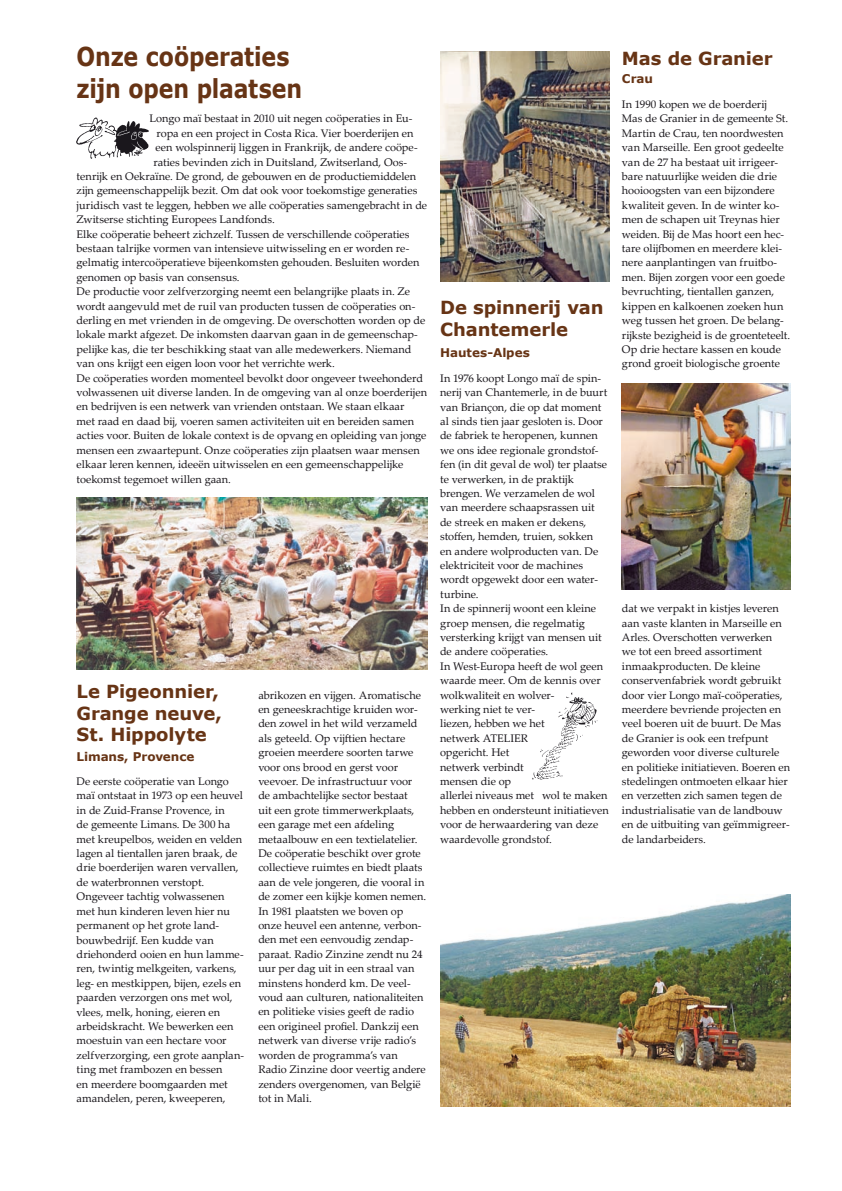
<style>
.page{position:relative;width:842px;height:1191px;background:#fff}
.page>*{position:absolute;margin:0;border:0;box-sizing:border-box;transform-origin:0 0}
.t1{font:700 26px/31.2px "Verdana";letter-spacing:-.01em;color:#673415;scale:.85 1}
.t2{font:700 18px/21.6px "Verdana";letter-spacing:-.005em;color:#673415}
.t3{font:700 12px "Verdana";letter-spacing:-.005em;color:#673415}
.t4{font:11px/14.4px "Palatino Linotype";color:#1a171c}
</style>
<div class="page">
<img style="left:440px;top:894px;width:351px;height:212px">
<img style="left:622px;top:384px;width:169px;height:206px">
<img style="left:77px;top:497px;width:350px;height:172px">
<img style="left:440px;top:51px;width:169px;height:230px">
<img style="left:532px;top:692px;width:66px;height:87px">
<img style="left:77px;top:118px;width:72px;height:41px">
<h1 class="t1" style="left:77px;top:40px;width:267px">Onze coöperaties zijn open plaatsen</h1>
<p class="t4" style="left:150px;top:111px;width:264px">Longo maï bestaat in 2010 uit negen coöperaties in Eu-</p>
<p class="t4" style="left:157px;top:125px;width:258px">ropa en een project in Costa Rica. Vier boerderijen en</p>
<p class="t4" style="left:156px;top:140px;width:264px">een wolspinnerij liggen in Frankrijk, de andere coöpe-</p>
<p class="t4" style="left:154px;top:154px;width:255px">raties bevinden zich in Duitsland, Zwitserland, Oos-</p>
<p class="t4" style="left:77px;top:169px;width:341px">tenrijk en Oekraïne. De grond, de gebouwen en de productiemiddelen</p>
<p class="t4" style="left:77px;top:183px;width:342px">zijn gemeenschappelijk bezit. Om dat ook voor toekomstige generaties</p>
<p class="t4" style="left:77px;top:197px;width:352px">juridisch vast te leggen, hebben we alle coöperaties samengebracht in de</p>
<p class="t4" style="left:77px;top:212px;width:200px">Zwitserse stichting Europees Landfonds.</p>
<p class="t4" style="left:77px;top:226px;width:335px">Elke coöperatie beheert zichzelf. Tussen de verschillende coöperaties</p>
<p class="t4" style="left:77px;top:241px;width:334px">bestaan talrijke vormen van intensieve uitwisseling en er worden re-</p>
<p class="t4" style="left:77px;top:255px;width:345px">gelmatig intercoöperatieve bijeenkomsten gehouden. Besluiten worden</p>
<p class="t4" style="left:77px;top:269px;width:165px">genomen op basis van consensus.</p>
<p class="t4" style="left:77px;top:284px;width:335px">De productie voor zelfverzorging neemt een belangrijke plaats in. Ze</p>
<p class="t4" style="left:77px;top:298px;width:340px">wordt aangevuld met de ruil van producten tussen de coöperaties on-</p>
<p class="t4" style="left:77px;top:313px;width:350px">derling en met vrienden in de omgeving. De overschotten worden op de</p>
<p class="t4" style="left:77px;top:327px;width:343px">lokale markt afgezet. De inkomsten daarvan gaan in de gemeenschap-</p>
<p class="t4" style="left:77px;top:341px;width:336px">pelijke kas, die ter beschikking staat van alle medewerkers. Niemand</p>
<p class="t4" style="left:77px;top:356px;width:260px">van ons krijgt een eigen loon voor het verrichte werk.</p>
<p class="t4" style="left:77px;top:370px;width:348px">De coöperaties worden momenteel bevolkt door ongeveer tweehonderd</p>
<p class="t4" style="left:77px;top:385px;width:352px">volwassenen uit diverse landen. In de omgeving van al onze boerderijen</p>
<p class="t4" style="left:77px;top:399px;width:329px">en bedrijven is een netwerk van vrienden ontstaan. We staan elkaar</p>
<p class="t4" style="left:77px;top:413px;width:339px">met raad en daad bij, voeren samen activiteiten uit en bereiden samen</p>
<p class="t4" style="left:77px;top:428px;width:351px">acties voor. Buiten de lokale context is de opvang en opleiding van jonge</p>
<p class="t4" style="left:77px;top:442px;width:345px">mensen een zwaartepunt. Onze coöperaties zijn plaatsen waar mensen</p>
<p class="t4" style="left:77px;top:457px;width:328px">elkaar leren kennen, ideeën uitwisselen en een gemeenschappelijke</p>
<p class="t4" style="left:77px;top:471px;width:156px">toekomst tegemoet willen gaan.</p>
<h2 class="t2" style="left:77px;top:680px;width:147px">Le Pigeonnier,<br>Grange neuve,<br>St. Hippolyte</h2>
<p class="t3" style="left:77px;top:748px;width:119px">Limans, Provence</p>
<p class="t4" style="left:77px;top:773px;width:169px">De eerste coöperatie van Longo maï ontstaat in 1973 op een heuvel in de Zuid-Franse Provence, in<br>de gemeente Limans. De 300 ha met kreupelbos, weiden en velden lagen al tientallen jaren braak, de drie boerderijen waren vervallen, de waterbronnen verstopt.<br>Ongeveer tachtig volwassenen met hun kinderen leven hier nu permanent op het grote land&shy;bouwbedrijf. Een kudde van driehonderd ooien en hun lamme&shy;ren, twintig melkgeiten, varkens, leg- en mestkippen, bijen, ezels en paarden verzorgen ons met wol, vlees, melk, honing, eieren en arbeidskracht. We bewerken een moestuin van een hectare voor zelfverzorging, een grote aanplan&shy;ting met frambozen en bessen<br>en meerdere boomgaarden met amandelen, peren, kweeperen,</p>
<p class="t4" style="left:258px;top:687px;width:169px">abrikozen en vijgen. Aromatische en geneeskrachtige kruiden wor&shy;den zowel in het wild verzameld als geteeld. Op vijftien hectare groeien meerdere soorten tarwe voor ons brood en gerst voor veevoer. De infrastructuur voor de ambachtelijke sector bestaat<br>uit een grote timmerwerkplaats, een garage met een afdeling metaalbouw en een textielatelier.<br>De coöperatie beschikt over grote collectieve ruimtes en biedt plaats aan de vele jongeren, die vooral in de zomer een kijkje komen nemen.<br>In 1981 plaatsten we boven op onze heuvel een antenne, verbon&shy;den met een eenvoudig zendap&shy;paraat. Radio Zinzine zendt nu 24 uur per dag uit in een straal van minstens honderd km. De veel&shy;voud aan culturen, nationaliteiten en politieke visies geeft de radio een origineel profiel. Dankzij een netwerk van diverse vrije radio’s worden de programma’s van<br>Radio Zinzine door veertig andere zenders overgenomen, van België tot in Mali.</p>
<h2 class="t2" style="left:440px;top:296px;width:165px">De spinnerij van<br>Chantemerle</h2>
<p class="t3" style="left:440px;top:345px;width:91px">Hautes-Alpes</p>
<p class="t4" style="left:440px;top:370px;width:170px">In 1976 koopt Longo maï de spin&shy;nerij van Chantemerle, in de buurt van Briançon, die op dat moment al sinds tien jaar gesloten is. Door de fabriek te heropenen, kunnen we ons idee regionale grondstof&shy;fen (in dit geval de wol) ter plaatse te verwerken, in de praktijk brengen. We verzamelen de wol van meerdere schaapsrassen uit de streek en maken er dekens, stoffen, hemden, truien, sokken<br>en andere wolproducten van. De elektriciteit voor de machines wordt opgewekt door een water&shy;turbine.<br>In de spinnerij woont een kleine groep mensen, die regelmatig versterking krijgt van mensen uit de andere coöperaties.<br>In West-Europa heeft de wol geen waarde meer. Om de kennis over wolkwaliteit en wolver-<br>werking niet te ver-<br>liezen, hebben we het<br>netwerk ATELIER<br>opgericht. Het<br>netwerk verbindt<br>mensen die op<br>allerlei niveaus met wol te maken hebben en ondersteunt initiatieven voor de herwaardering van deze waardevolle grondstof.</p>
<h2 class="t2" style="left:622px;top:47px;width:152px">Mas de Granier</h2>
<p class="t3" style="left:622px;top:71px;width:33px">Crau</p>
<p class="t4" style="left:622px;top:97px;width:170px">In 1990 kopen we de boerderij<br>Mas de Granier in de gemeente St.<br>Martin de Crau, ten noordwesten van Marseille. Een groot gedeelte van de 27 ha bestaat uit irrigeer&shy;bare natuurlijke weiden die drie hooioogsten van een bijzondere kwaliteit geven. In de winter ko&shy;men de schapen uit Treynas hier weiden. Bij de Mas hoort een hec&shy;tare olijfbomen en meerdere klei&shy;nere aanplantingen van fruitbo&shy;men. Bijen zorgen voor een goede bevruchting, tientallen ganzen, kippen en kalkoenen zoeken hun weg tussen het groen. De belang&shy;rijkste bezigheid is de groenteteelt.<br>Op drie hectare kassen en koude grond groeit biologische groente</p>
<p class="t4" style="left:622px;top:601px;width:170px">dat we verpakt in kistjes leveren aan vaste klanten in Marseille en<br>Arles. Overschotten verwerken<br>we tot een breed assortiment inmaakproducten. De kleine conservenfabriek wordt gebruikt door vier Longo maï-coöperaties, meerdere bevriende projecten en veel boeren uit de buurt. De Mas de Granier is ook een trefpunt geworden voor diverse culturele en politieke initiatieven. Boeren en stedelingen ontmoeten elkaar hier en verzetten zich samen tegen de industrialisatie van de landbouw en de uitbuiting van geïmmigreer&shy;de landarbeiders.</p>
</div>
